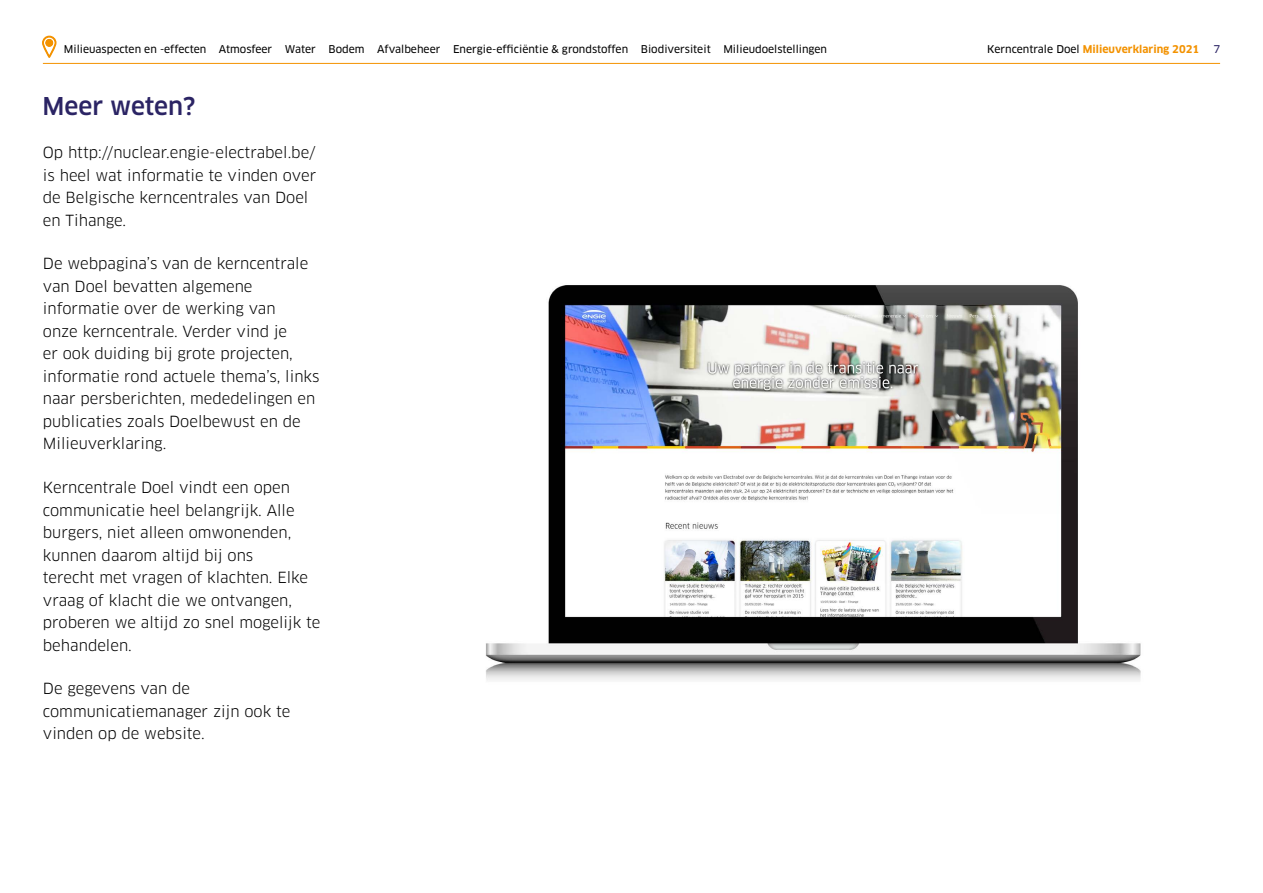
<style>
.page{position:relative;width:1263px;height:893px;background:#fff}
.page>*{position:absolute;margin:0;border:0;box-sizing:border-box;transform-origin:0 0}
.t1{font:500 24px "Clan OT";color:#2b2464}
.t2{font:15px/22.5px "Clan OT";color:#000}
.t3{font:10.5px "Clan OT News";color:#000}
.t4{font:700 10.5px "Clan OT";color:#f39200}
.t5{font:10.5px "Clan OT News";color:#2b2464}
.s1{font-family:"Clan OT News";font-weight:400;color:#000}
</style>
<div class="page">
<hr style="left:43px;top:63px;width:1177px;height:1px;background:#f39200">
<svg style="left:42px;top:35px;width:15px;height:23px"></svg>
<div style="left:46px;top:39px;width:7px;height:8px;border:2px solid #f39200;border-radius:50%"></div>
<img style="left:486px;top:285px;width:655px;height:396px">
<p class="t3" style="left:64px;top:43px;width:765px">Milieuaspecten en -effecten Atmosfeer Water Bodem Afvalbeheer Energie-efficiëntie &amp; grondstoffen Biodiversiteit Milieudoelstellingen</p>
<p class="t4" style="left:987px;top:43px;width:213px"><span class="s1">Kerncentrale Doel</span> Milieuverklaring 2021</p>
<p class="t5" style="left:1214px;top:43px;width:8px">7</p>
<h1 class="t1" style="left:43px;top:92px;width:154px">Meer weten?</h1>
<p class="t2" style="left:43px;top:141px;width:275px">Op http://nuclear.engie-electrabel.be/ is heel wat informatie te vinden over de Belgische kerncentrales van Doel en Tihange.</p>
<p class="t2" style="left:43px;top:253px;width:278px">De webpagina’s van de kerncentrale van Doel bevatten algemene informatie over de werking van<br>onze kerncentrale. Verder vind je<br>er ook duiding bij grote projecten, informatie rond actuele thema’s, links naar persberichten, mededelingen en publicaties zoals Doelbewust en de<br>Milieuverklaring.</p>
<p class="t2" style="left:43px;top:476px;width:279px">Kerncentrale Doel vindt een open communicatie heel belangrijk. Alle burgers, niet alleen omwonenden, kunnen daarom altijd bij ons<br>terecht met vragen of klachten. Elke vraag of klacht die we ontvangen, proberen we altijd zo snel mogelijk te behandelen.</p>
<p class="t2" style="left:43px;top:678px;width:249px">De gegevens van de communicatiemanager zijn ook te vinden op de website.</p>
</div>
